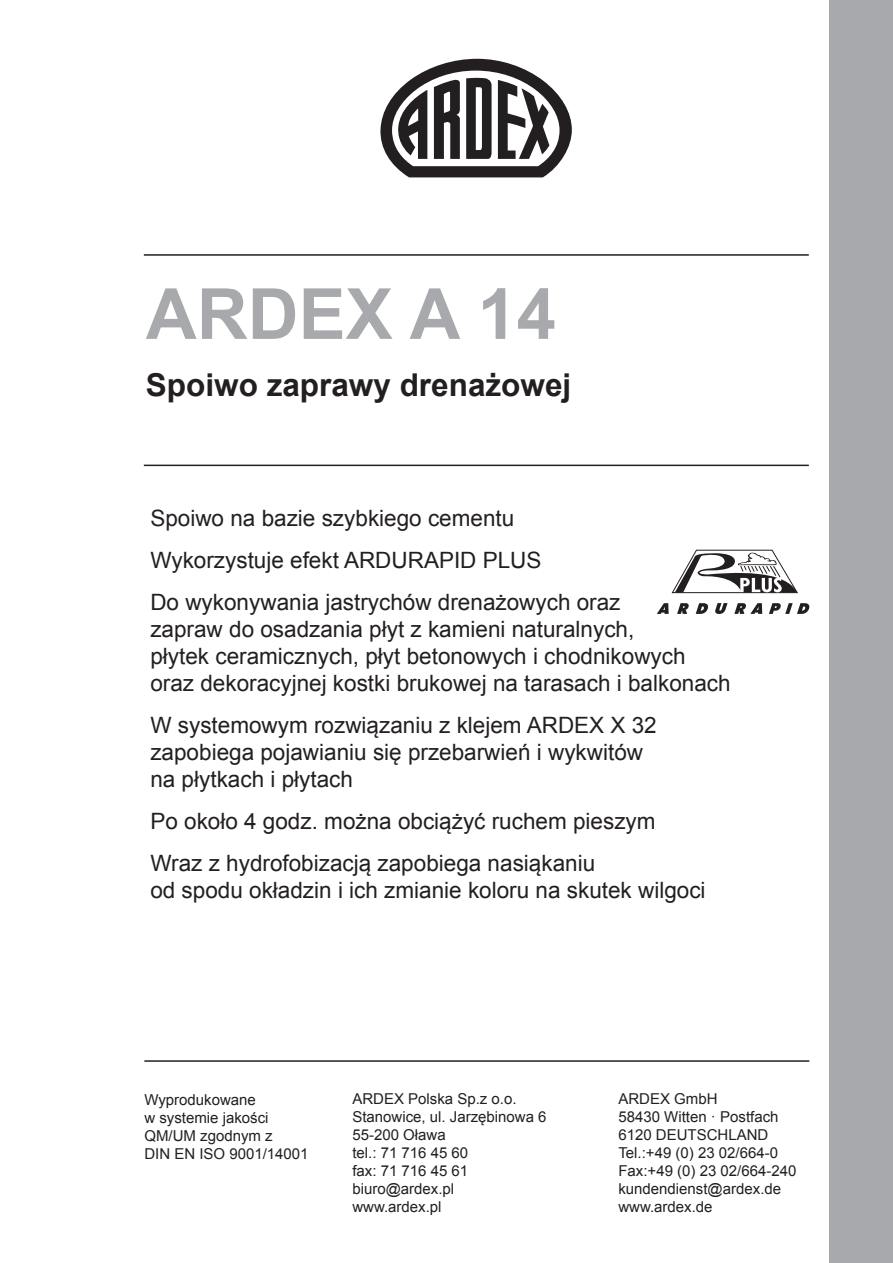
<style>
.page{position:relative;width:893px;height:1263px;background:#fff}
.page>*{position:absolute;margin:0;border:0;box-sizing:border-box;transform-origin:0 0}
.t1{font:700 70.5px "Arial";color:#a8a9ad}
.t2{font:700 31.5px "Arial";color:#231f20}
.t3{font:22.5px/27px "Arial";color:#231f20}
.t4{font:15px/18px "Arial";color:#231f20}
</style>
<div class="page">
<div style="left:829px;top:0;width:64px;height:1263px;background:#a8a9ad"></div>
<svg style="left:380px;top:59px;width:192px;height:118px"></svg>
<hr style="left:144px;top:254px;width:665px;height:2px;background:#231f20">
<hr style="left:144px;top:465px;width:665px;height:1px;background:#231f20">
<hr style="left:144px;top:1060px;width:665px;height:2px;background:#231f20">
<svg style="left:734px;top:603px;width:28px;height:11px"></svg>
<svg style="left:769px;top:603px;width:41px;height:11px"></svg>
<svg style="left:677px;top:603px;width:12px;height:11px"></svg>
<svg style="left:715px;top:603px;width:12px;height:11px"></svg>
<svg style="left:657px;top:603px;width:12px;height:11px"></svg>
<svg style="left:696px;top:603px;width:12px;height:11px"></svg>
<svg style="left:671px;top:549px;width:127px;height:45px"></svg>
<h1 class="t1" style="left:146px;top:267px;width:412px">ARDEX A 14</h1>
<h2 class="t2" style="left:146px;top:364px;width:427px">Spoiwo zaprawy drenażowej</h2>
<p class="t3" style="left:150px;top:498px;width:472px;line-height:42px">Spoiwo na bazie szybkiego cementu<br>Wykorzystuje efekt ARDURAPID PLUS<br>Do wykonywania jastrychów drenażowych oraz</p>
<p class="t3" style="left:150px;top:616px;width:582px">zapraw do osadzania płyt z kamieni naturalnych,<br>płytek ceramicznych, płyt betonowych i chodnikowych oraz dekoracyjnej kostki brukowej na tarasach i balkonach</p>
<p class="t3" style="left:150px;top:712px;width:508px">W systemowym rozwiązaniu z klejem ARDEX X 32 zapobiega pojawianiu się przebarwień i wykwitów na płytkach i płytach</p>
<p class="t3" style="left:150px;top:801px;width:507px;line-height:42px">Po około 4 godz. można obciążyć ruchem pieszym<br>Wraz z hydrofobizacją zapobiega nasiąkaniu</p>
<p class="t3" style="left:150px;top:877px;width:557px">od spodu okładzin i ich zmianie koloru na skutek wilgoci</p>
<p class="t4" style="left:144px;top:1091px;width:166px">Wyprodukowane<br>w systemie jakości<br>QM/UM zgodnym z<br>DIN EN ISO 9001/14001</p>
<p class="t4" style="left:352px;top:1090px;width:196px">ARDEX Polska Sp.z o.o.<br>Stanowice, ul. Jarzębinowa 6<br>55-200 Oława<br>tel.: 71 716 45 60<br>fax: 71 716 45 61 biuro@ardex.pl www.ardex.pl</p>
<p class="t4" style="left:618px;top:1090px;width:180px">ARDEX GmbH<br>58430 Witten · Postfach<br>6120 DEUTSCHLAND<br>Tel.:+49 (0) 23 02/664-0<br>Fax:+49 (0) 23 02/664-240 kundendienst@ardex.de www.ardex.de</p>
</div>
